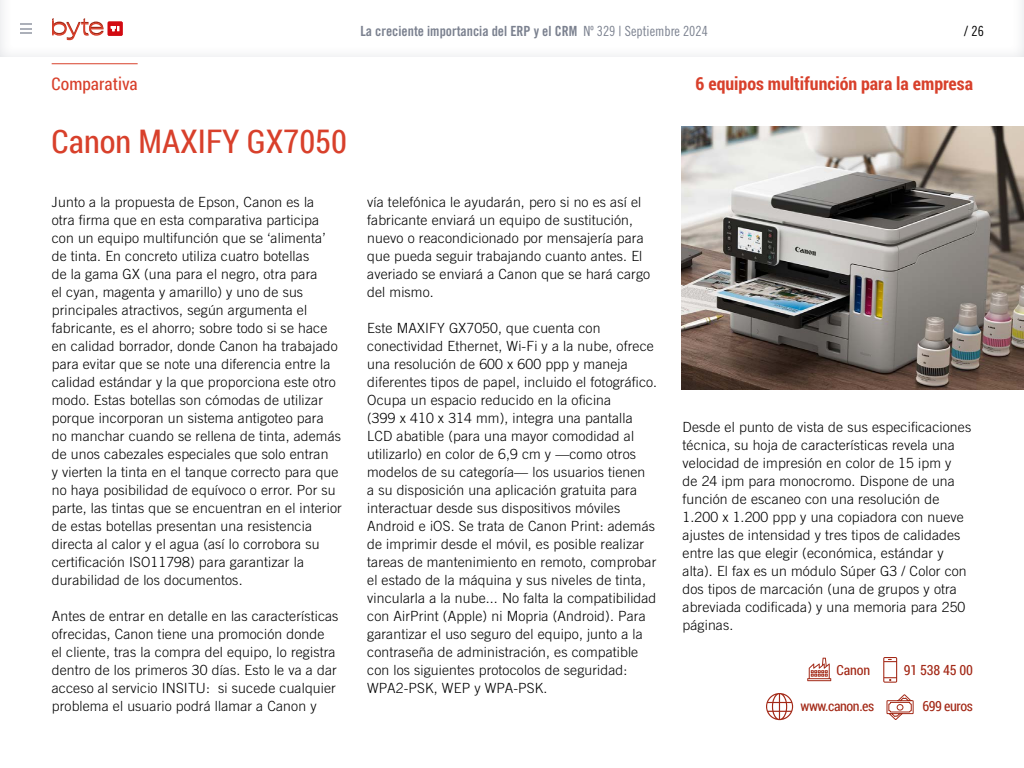
<style>
.page{position:relative;width:1024px;height:768px;background:#fff}
.page>*{position:absolute;margin:0;border:0;box-sizing:border-box;transform-origin:0 0}
.t1{font:32.5px "Roboto Condensed";color:#d8402b}
.t2{font:700 18px "Roboto Condensed";color:#d8402b}
.t3{font:17.5px "Roboto Condensed";color:#d8402b}
.t4{font:300 14px/18px "Trade Gothic LT Std";letter-spacing:.01em;color:#000}
.t5{font:14px "Trade Gothic LT Std Bd Cn 20";color:#7b818f}
.t6{font:14px "Roboto Condensed";letter-spacing:-.03em;color:#a32917}
.t7{font:14px "Trade Gothic LT Std Cn 18";color:#000}
.s1{font-family:"Trade Gothic LT Std Cn 18"}
</style>
<div class="page">
<svg style="left:52px;top:18px;width:51px;height:22px"></svg>
<div style="left:108px;top:22px;width:15px;height:14px;background:#d20a11"></div>
<svg style="left:111px;top:26px;width:8px;height:5px"></svg>
<svg style="left:20px;top:23px;width:12px;height:11px"></svg>
<hr style="left:52px;top:64px;width:86px;height:1px;background:#d8402b">
<img style="left:681px;top:126px;width:343px;height:264px">
<svg style="left:883px;top:657px;width:14px;height:26px"></svg>
<svg style="left:807px;top:658px;width:24px;height:23px"></svg>
<svg style="left:766px;top:693px;width:27px;height:27px"></svg>
<svg style="left:886px;top:694px;width:28px;height:26px"></svg>
<p class="t5" style="left:360px;top:23px;width:349px">La creciente importancia del ERP y el CRM <span class="s1">Nº 329 | Septiembre 2024</span></p>
<p class="t7" style="left:964px;top:23px;width:21px">/ 26</p>
<p class="t3" style="left:52px;top:72px;width:87px">Comparativa</p>
<p class="t2" style="left:696px;top:71px;width:279px">6 equipos multifunción para la empresa</p>
<h1 class="t1" style="left:52px;top:118px;width:297px">Canon MAXIFY GX7050</h1>
<p class="t4" style="left:52px;top:193px;width:292px">Junto a la propuesta de Epson, Canon es la<br>otra firma que en esta comparativa participa con un equipo multifunción que se ‘alimenta’ de tinta. En concreto utiliza cuatro botellas<br>de la gama GX (una para el negro, otra para<br>el cyan, magenta y amarillo) y uno de sus principales atractivos, según argumenta el fabricante, es el ahorro; sobre todo si se hace en calidad borrador, donde Canon ha trabajado para evitar que se note una diferencia entre la calidad estándar y la que proporciona este otro modo. Estas botellas son cómodas de utilizar porque incorporan un sistema antigoteo para no manchar cuando se rellena de tinta, además de unos cabezales especiales que solo entran<br>y vierten la tinta en el tanque correcto para que no haya posibilidad de equívoco o error. Por su parte, las tintas que se encuentran en el interior de estas botellas presentan una resistencia directa al calor y el agua (así lo corrobora su certificación ISO11798) para garantizar la durabilidad de los documentos.</p>
<p class="t4" style="left:52px;top:607px;width:288px">Antes de entrar en detalle en las características ofrecidas, Canon tiene una promoción donde<br>el cliente, tras la compra del equipo, lo registra dentro de los primeros 30 días. Esto le va a dar acceso al servicio INSITU: si sucede cualquier problema el usuario podrá llamar a Canon y</p>
<p class="t4" style="left:367px;top:193px;width:285px">vía telefónica le ayudarán, pero si no es así el fabricante enviará un equipo de sustitución, nuevo o reacondicionado por mensajería para que pueda seguir trabajando cuanto antes. El averiado se enviará a Canon que se hará cargo del mismo.</p>
<p class="t4" style="left:367px;top:319px;width:292px">Este MAXIFY GX7050, que cuenta con conectividad Ethernet, Wi-Fi y a la nube, ofrece una resolución de 600 x 600 ppp y maneja diferentes tipos de papel, incluido el fotográfico.<br>Ocupa un espacio reducido en la oficina<br>(399 x 410 x 314 mm), integra una pantalla LCD abatible (para una mayor comodidad al utilizarlo) en color de 6,9 cm y —como otros modelos de su categoría— los usuarios tienen<br>a su disposición una aplicación gratuita para interactuar desde sus dispositivos móviles Android e iOS. Se trata de Canon Print: además de imprimir desde el móvil, es posible realizar tareas de mantenimiento en remoto, comprobar el estado de la máquina y sus niveles de tinta, vincularla a la nube... No falta la compatibilidad con AirPrint (Apple) ni Mopria (Android). Para garantizar el uso seguro del equipo, junto a la contraseña de administración, es compatible con los siguientes protocolos de seguridad:<br>WPA2-PSK, WEP y WPA-PSK.</p>
<p class="t4" style="left:683px;top:418px;width:290px">Desde el punto de vista de sus especificaciones técnica, su hoja de características revela una velocidad de impresión en color de 15 ipm y<br>de 24 ipm para monocromo. Dispone de una función de escaneo con una resolución de 1.200 x 1.200 ppp y una copiadora con nueve ajustes de intensidad y tres tipos de calidades entre las que elegir (económica, estándar y alta). El fax es un módulo Súper G3 / Color con dos tipos de marcación (una de grupos y otra abreviada codificada) y una memoria para 250 páginas.</p>
<p class="t6" style="left:836px;top:660px;width:35px">Canon</p>
<p class="t6" style="left:904px;top:660px;width:71px">91 538 45 00</p>
<p class="t6" style="left:800px;top:696px;width:75px">www.canon.es</p>
<p class="t6" style="left:922px;top:696px;width:52px">699 euros</p>
</div>
